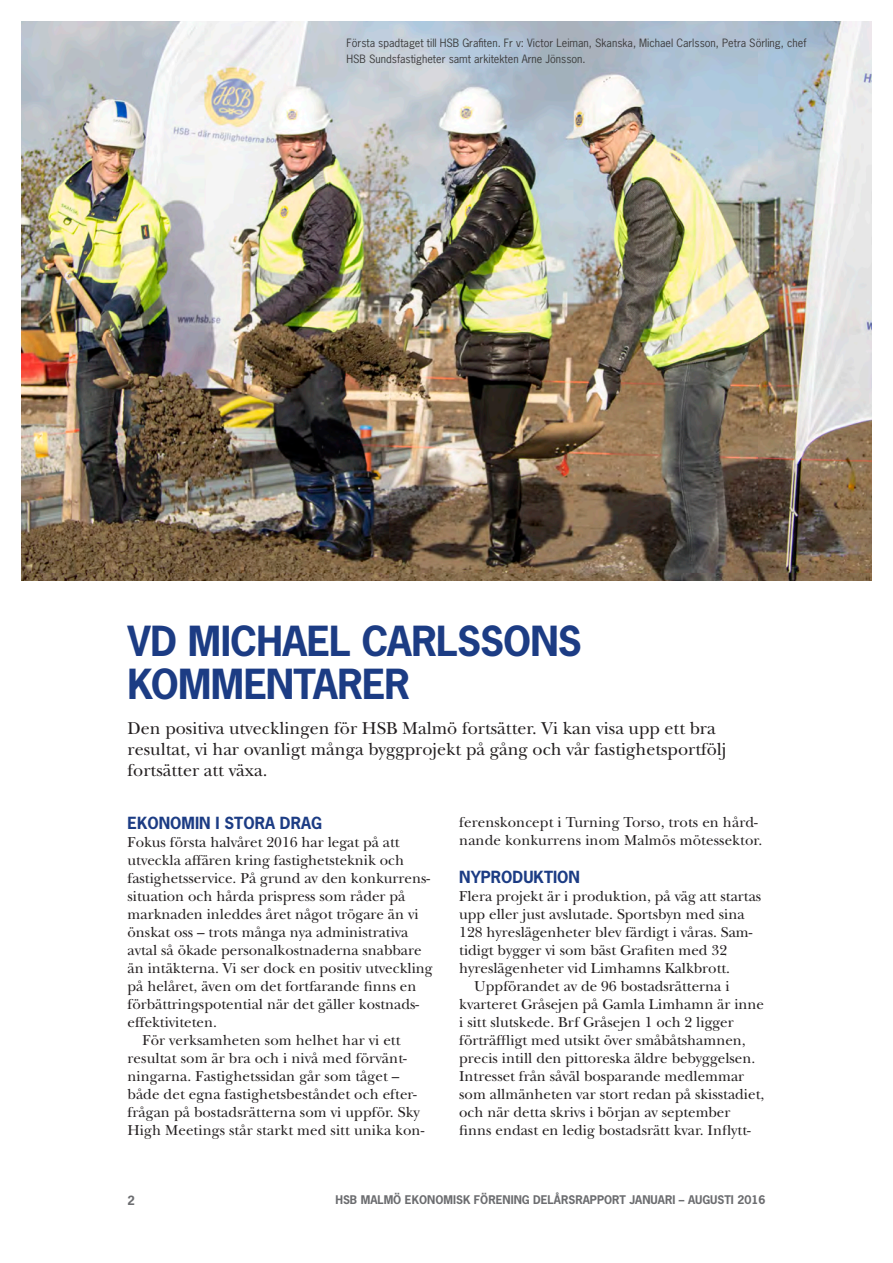
<style>
.page{position:relative;width:893px;height:1263px;background:#fff}
.page>*{position:absolute;margin:0;border:0;box-sizing:border-box;transform-origin:0 0}
.Rubrik{font:700 39px "News Gothic";letter-spacing:-.025em;color:#1c3c84}
.Ingress{font:18px/21px "New Baskerville";color:#231f20}
.Mellis{font:700 15.75px "News Gothic";color:#1c3c84}
.Brödtext_indrag{font:15px/18px "New Baskerville";color:#231f20}
.Brödtext{font:15px/18px "New Baskerville";color:#231f20}
.Kapitelrubrik__pagin{font:700 12px "News Gothic";color:#6c6d70}
.t1{font:700 11.25px "News Gothic";color:#6c6d70}
.Bildtext_ny{font:10.8px/16.5px "News Gothic";color:#3e3e3f}
</style>
<div class="page">
<img style="left:21px;top:21px;width:851px;height:559px">
<p class="Bildtext_ny" style="left:347px;top:35px;width:461px">Första spadtaget till HSB Grafiten. Fr v: Victor Leiman, Skanska, Michael Carlsson, Petra Sörling, chef<br>HSB Sundsfastigheter samt arkitekten Arne Jönsson.</p>
<p class="Rubrik" style="left:128px;top:615px;width:456px">VD MICHAEL CARLSSONS</p>
<p class="Rubrik" style="left:128px;top:658px;width:284px">KOMMENTARER</p>
<p class="Ingress" style="left:128px;top:718px;width:601px">Den positiva utvecklingen för HSB Malmö fortsätter. Vi kan visa upp ett bra resultat, vi har ovanligt många byggprojekt på gång och vår fastighetsportfölj fortsätter att växa.</p>
<p class="Mellis" style="left:128px;top:813px;width:196px">EKONOMIN I STORA DRAG</p>
<p class="Brödtext" style="left:128px;top:833px;width:307px">Fokus första halvåret 2016 har legat på att utveckla affären kring fastighetsteknik och fastighetsservice. På grund av den konkurrens&shy;situation och hårda prispress som råder på marknaden inleddes året något trögare än vi önskat oss – trots många nya administrativa avtal så ökade personalkostnaderna snabbare än intäkterna. Vi ser dock en positiv utveckling på helåret, även om det fortfarande finns en förbättringspotential när det gäller kostnads&shy;effektiviteten.</p>
<p class="Brödtext_indrag" style="left:128px;top:1031px;width:298px;text-indent:15px">För verksamheten som helhet har vi ett resultat som är bra och i nivå med förvänt&shy;ningarna. Fastighetssidan går som tåget – både det egna fastighetsbeståndet och efter&shy;frågan på bostadsrätterna som vi uppför. Sky High Meetings står starkt med sitt unika kon-</p>
<p class="Brödtext_indrag" style="left:459px;top:814px;width:304px">ferenskoncept i Turning Torso, trots en hård&shy;nande konkurrens inom Malmös mötessektor.</p>
<p class="Mellis" style="left:459px;top:866px;width:122px">NYPRODUKTION</p>
<p class="Brödtext" style="left:459px;top:887px;width:304px">Flera projekt är i produktion, på väg att startas upp eller just avslutade. Sportsbyn med sina 128 hyreslägenheter blev färdigt i våras. Sam&shy;tidigt bygger vi som bäst Grafiten med 32 hyreslägenheter vid Limhamns Kalkbrott.</p>
<p class="Brödtext_indrag" style="left:459px;top:977px;width:307px;text-indent:15px">Uppförandet av de 96 bostadsrätterna i kvarteret Gråsejen på Gamla Limhamn är inne i sitt slutskede. Brf Gråsejen 1 och 2 ligger förträffligt med utsikt över småbåtshamnen, precis intill den pittoreska äldre bebyggelsen.<br>Intresset från såväl bosparande medlemmar som allmänheten var stort redan på skisstadiet, och när detta skrivs i början av september finns endast en ledig bostadsrätt kvar. Inflytt-</p>
<p class="Kapitelrubrik__pagin" style="left:128px;top:1192px;width:9px">2</p>
<p class="t1" style="left:335px;top:1192px;width:431px">HSB MALMÖ EKONOMISK FÖRENING DELÅRSRAPPORT JANUARI – AUGUSTI 2016</p>
</div>
